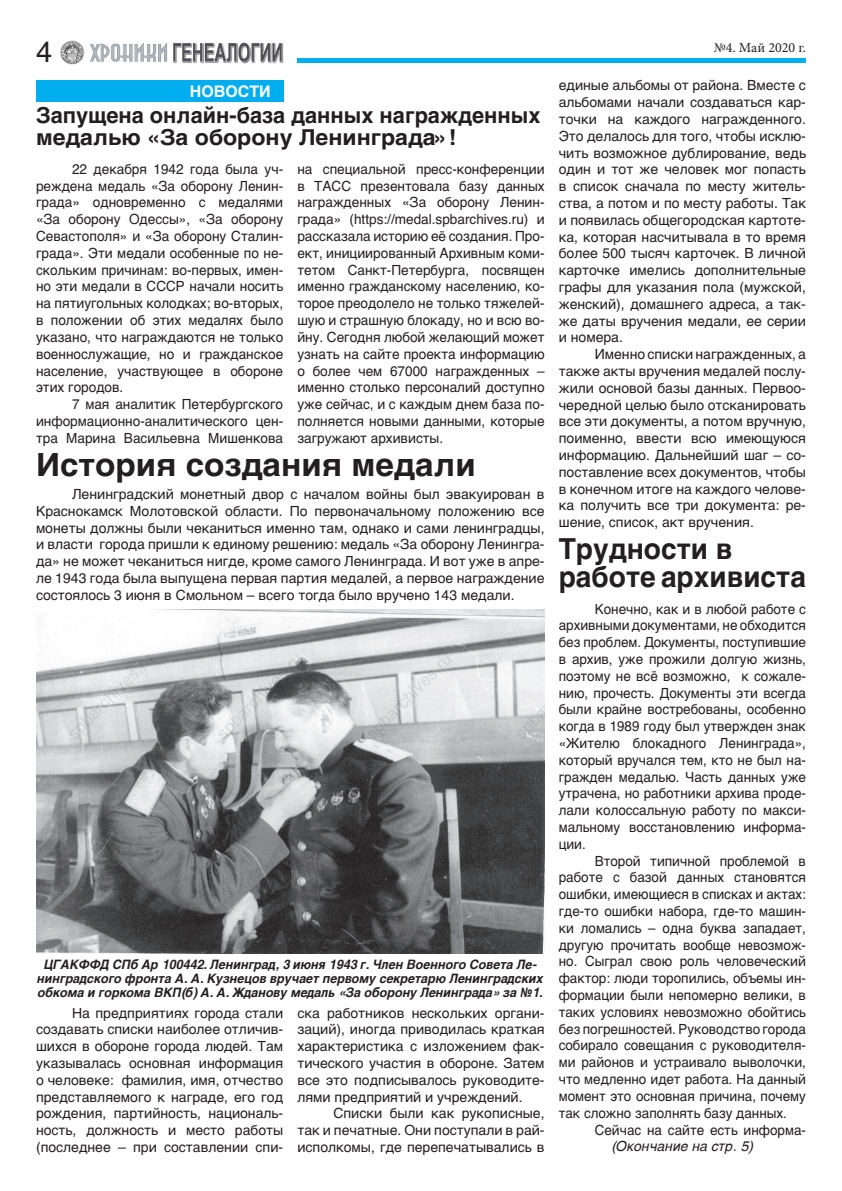
<style>
.page{position:relative;width:842px;height:1191px;background:#fff}
.page>*{position:absolute;margin:0;border:0;box-sizing:border-box;transform-origin:0 0}
.t1{font:700 32px "Helvetica";color:#231f20;scale:1.04 1}
.t2{font:700 29px "Helvetica";color:#231f20}
.t3{font:29px "Helvetica";color:#231f20}
.t4{font:700 22px/22px "Helvetica";color:#231f20}
.t5{font:700 16px "Helvetica";color:#fff}
.t6{font:14px/16.8px "Helvetica";color:#231f20;text-align:justify}
.t7{font:14px/16.8px "Helvetica";color:#231f20;text-align:justify;scale:.96 1}
.t8{font:italic 14px "Helvetica cyr";color:#231f20}
.t9{font:14px "Minion Pro";color:#231f20}
.t10{font:italic 700 13px/14px "Helvetica cyr";color:#231f20;text-align:center;scale:.96 1}
.s1{font-family:"Arial Narrow"}
</style>
<div class="page">
<img style="left:60px;top:40px;width:223px;height:25px">
<div style="left:297px;top:58px;width:509px;height:5px;background:#00aeef"></div>
<div style="left:36px;top:80px;width:247px;height:22px;background:#00aeef"></div>
<img style="left:36px;top:609px;width:509px;height:344px">
<p class="t3" style="left:36px;top:29px;width:18px">4</p>
<p class="t9" style="left:714px;top:38px;width:94px">№4. Май 2020 г.</p>
<p class="t5" style="left:190px;top:79px;width:82px">НОВОСТИ</p>
<p class="t4" style="left:36px;top:105px;width:506px">Запущена онлайн-база данных награжденных медалью «За оборону Ленинграда»!</p>
<p class="t6" style="left:36px;top:161px;width:249px;text-indent:36px">22 декабря 1942 года была уч&shy;реждена медаль «За оборону Ленин&shy;града» одновременно с медалями «За оборону Одессы», «За оборону Севастополя» и «За оборону Сталин&shy;града». Эти медали особенные по не&shy;скольким причинам: во-первых, имен&shy;но эти медали в СССР начали носить на пятиугольных колодках; во-вторых, в положении об этих медалях было указано, что награждаются не только военнослужащие, но и гражданское население, участвующее в обороне этих городов.</p>
<p class="t6" style="left:36px;top:396px;width:249px;text-indent:36px">7 мая аналитик Петербургского информационно-аналитического цен&shy;тра Марина Васильевна Мишенкова</p>
<p class="t6" style="left:559px;top:77px;width:249px">единые альбомы от района. Вместе с альбомами начали создаваться кар&shy;точки на каждого награжденного.<br>Это делалось для того, чтобы исклю&shy;чить возможное дублирование, ведь один и тот же человек мог попасть в список сначала по месту житель&shy;ства, а потом и по месту работы. Так и появилась общегородская картоте&shy;ка, которая насчитывала в то время более 500 тысяч карточек. В личной карточке имелись дополнительные графы для указания пола (мужской, женский), домашнего адреса, а так&shy;же даты вручения медали, ее серии и номера.</p>
<p class="t6" style="left:559px;top:346px;width:249px;text-indent:36px">Именно списки награжденных, а также акты вручения медалей послу&shy;жили основой базы данных. Первоо&shy;чередной целью было отсканировать все эти документы, а потом вручную, поименно, ввести всю имеющуюся информацию. Дальнейший шаг – со&shy;поставление всех документов, чтобы в конечном итоге на каждого челове&shy;ка получить все три документа: ре&shy;шение, список, акт вручения.</p>
<p class="t6" style="left:297px;top:161px;width:249px">на специальной пресс-конференции в ТАСС презентовала базу данных награжденных «За оборону Ленин&shy;града» (https://medal.spbarchives.ru) и рассказала историю её создания. Про&shy;ект, инициированный Архивным коми&shy;тетом Санкт-Петербурга, посвящен именно гражданскому населению, ко&shy;торое преодолело не только тяжелей&shy;шую и страшную блокаду, но и всю во&shy;йну. Сегодня любой желающий может узнать на сайте проекта информацию о более чем 67000 награжденных – именно столько персоналий доступно уже сейчас, и с каждым днем база по&shy;полняется новыми данными, которые загружают архивисты.</p>
<p class="t1" style="left:36px;top:438px;width:424px">История создания медали</p>
<p class="t6" style="left:36px;top:486px;width:510px;text-indent:36px">Ленинградский монетный двор с началом войны был эвакуирован в Краснокамск Молотовской области. По первоначальному положению все монеты должны были чеканиться именно там, однако и сами ленинградцы, и власти города пришли к единому решению: медаль «За оборону Ленингра&shy;да» не может чеканиться нигде, кроме самого Ленинграда. И вот уже в апре&shy;ле 1943 года была выпущена первая партия медалей, а первое награждение состоялось 3 июня в Смольном – всего тогда было вручено 143 медали.</p>
<p class="t2" style="left:559px;top:525px;width:175px">Трудности в</p>
<p class="t2" style="left:559px;top:553px;width:249px">работе архивиста</p>
<p class="t7" style="left:559px;top:600px;width:259px;text-indent:36px">Конечно, как и в любой работе с архивными документами, не обходится без проблем. Документы, поступившие в архив, уже прожили долгую жизнь, поэтому не всё возможно, к сожале&shy;нию, прочесть. Документы эти всегда были крайне востребованы, особенно когда в 1989 году был утвержден знак «Жителю блокадного Ленинграда», который вручался тем, кто не был на&shy;гражден медалью. Часть данных уже утрачена, но работники архива проде&shy;лали колоссальную работу по макси&shy;мальному восстановлению информа&shy;ции.</p>
<p class="t7" style="left:559px;top:852px;width:259px;text-indent:36px">Второй типичной проблемой в работе с базой данных становятся ошибки, имеющиеся в списках и актах: где-то ошибки набора, где-то машин&shy;ки ломались – одна буква западает, другую прочитать вообще невозмож&shy;но. Сыграл свою роль человеческий фактор: люди торопились, объемы ин&shy;формации были непомерно велики, в таких условиях невозможно обойтись без погрешностей. Руководство города собирало совещания с руководителя&shy;ми районов и устраивало выволочки, что медленно идет работа. На данный момент это основная причина, почему так сложно заполнять базу данных.</p>
<p class="t7" style="left:595px;top:1121px;width:221px">Сейчас на сайте есть информа-</p>
<p class="t8" style="left:611px;top:1138px;width:143px">(Окончание на стр. 5)</p>
<p class="t10" style="left:37px;top:957px;width:529px">ЦГАКФФД СПб Ар 100442. Ленинград, 3 июня 1943 г. Член Военного Совета Ле&shy;нинградского фронта А. А. Кузнецов вручает первому секретарю Ленинградских обкома и горкома ВКП(б) А. А. Жданову медаль «За оборону Ленинграда» за <span class="s1">№</span>1.</p>
<p class="t6" style="left:36px;top:1004px;width:249px;text-indent:36px">На предприятиях города стали создавать списки наиболее отличив&shy;шихся в обороне города людей. Там указывалась основная информация о человеке: фамилия, имя, отчество представляемого к награде, его год рождения, партийность, националь&shy;ность, должность и место работы (последнее – при составлении спи-</p>
<p class="t6" style="left:297px;top:1004px;width:249px">ска работников нескольких органи&shy;заций), иногда приводилась краткая характеристика с изложением фак&shy;тического участия в обороне. Затем все это подписывалось руководите&shy;лями предприятий и учреждений.</p>
<p class="t6" style="left:297px;top:1105px;width:249px;text-indent:36px">Списки были как рукописные, так и печатные. Они поступали в рай&shy;исполкомы, где перепечатывались в</p>
</div>
